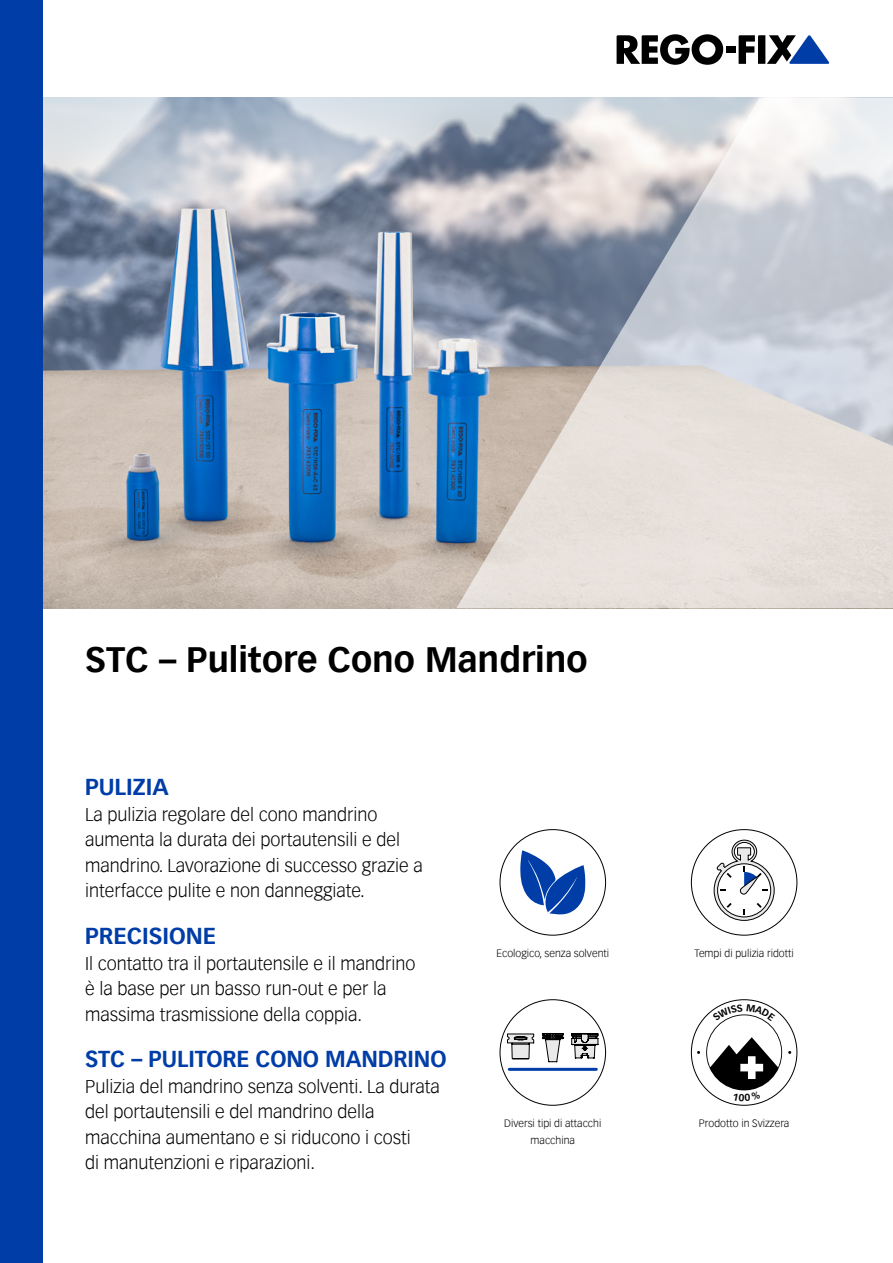
<style>
.page{position:relative;width:893px;height:1263px;background:#fff}
.page>*{position:absolute;margin:0;border:0;box-sizing:border-box;transform-origin:0 0}
.Headline_2{font:700 34.5px "Vectora Com";color:#000}
.Untertitel_Titelseite_blue{font:700 22.5px "Vectora Com";letter-spacing:-.005em;color:#003da7}
.Text_2spaltig{font:300 18px/25.5px "Vectora Com";color:#000}
.Icon{font:300 10.5px/17px "Vectora Com";color:#000;text-align:center}
</style>
<div class="page">
<img style="left:43px;top:98px;width:413px;height:510px">
<div style="left:726px;top:46px;width:9px;height:7px;background:#000"></div>
<svg style="left:617px;top:34px;width:106px;height:31px"></svg>
<svg style="left:739px;top:35px;width:91px;height:29px"></svg>
<div style="left:0;top:0;width:43px;height:1263px;background:#003da7"></div>
<svg style="left:456px;top:98px;width:437px;height:510px;background:#c7c9cd"></svg>
<svg style="left:520px;top:850px;width:65px;height:64px"></svg>
<hr style="left:509px;top:1068px;width:87px;height:3px;background:#003da7">
<svg style="left:571px;top:1033px;width:27px;height:25px"></svg>
<svg style="left:507px;top:1033px;width:27px;height:26px"></svg>
<svg style="left:542px;top:1033px;width:21px;height:29px"></svg>
<svg style="left:713px;top:839px;width:62px;height:82px"></svg>
<svg style="left:706px;top:1004px;width:76px;height:97px"></svg>
<p class="Headline_2" style="left:85px;top:638px;width:504px">STC – Pulitore Cono Mandrino</p>
<p class="Untertitel_Titelseite_blue" style="left:85px;top:773px;width:85px">PULIZIA</p>
<p class="Text_2spaltig" style="left:85px;top:801px;width:339px">La pulizia regolare del cono mandrino aumenta la durata dei portautensili e del mandrino. Lavorazione di successo grazie a interfacce pulite e non danneggiate.</p>
<p class="Untertitel_Titelseite_blue" style="left:85px;top:922px;width:133px">PRECISIONE</p>
<p class="Text_2spaltig" style="left:85px;top:950px;width:332px">Il contatto tra il portautensile e il mandrino è la base per un basso run-out e per la massima trasmissione della coppia.</p>
<p class="Untertitel_Titelseite_blue" style="left:85px;top:1045px;width:363px">STC – PULITORE CONO MANDRINO</p>
<p class="Text_2spaltig" style="left:85px;top:1074px;width:356px">Pulizia del mandrino senza solventi. La durata del portautensili e del mandrino della macchina aumentano e si riducono i costi<br>di manutenzioni e riparazioni.</p>
<p class="Icon" style="left:496px;top:944px;width:114px">Ecologico, senza solventi</p>
<p class="Icon" style="left:504px;top:1115px;width:99px">Diversi tipi di attacchi macchina</p>
<p class="Icon" style="left:694px;top:944px;width:101px">Tempi di pulizia ridotti</p>
<p class="Icon" style="left:699px;top:1115px;width:92px">Prodotto in Svizzera</p>
</div>
